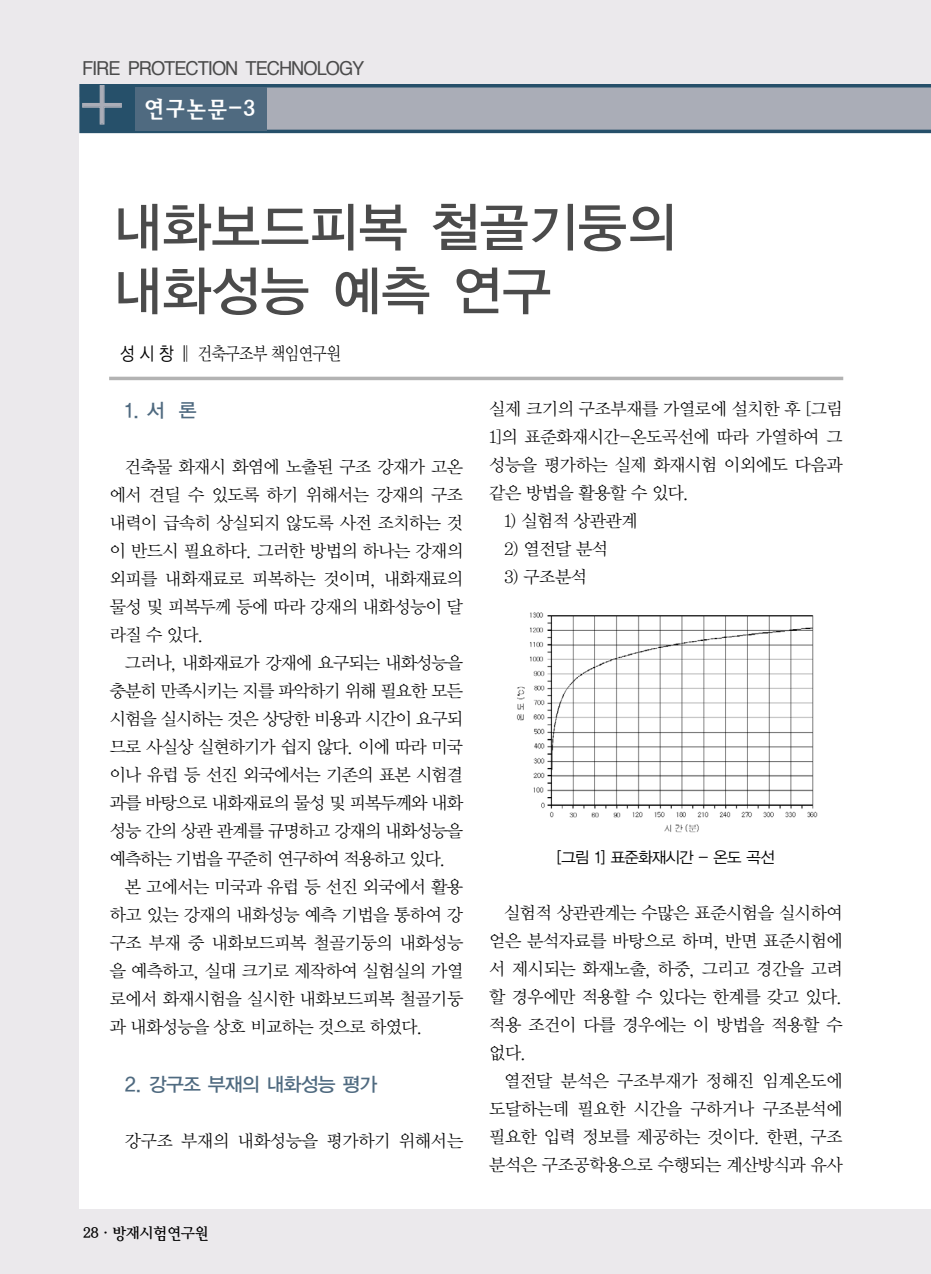
<style>
.page{position:relative;width:931px;height:1274px;background:#ebe9ec}
.page>*{position:absolute;margin:0;border:0;box-sizing:border-box;transform-origin:0 0}
.t1{font:53.2px/63.7px "YGO13";letter-spacing:-.075em;color:#4b4b4b}
.t2{font:38.5px "JC Ntg T";color:#aaadb7}
.t3{font:22.75px "Bird M";color:#fff}
.t4{font:19.25px "Helvetica";letter-spacing:-.055em;color:#4b4b4b;scale:.95 1}
.t5{font:19.25px "YGO13";letter-spacing:-.11em;color:#4f6a80}
.t6{font:18.38px "Y Mj O12";letter-spacing:-.115em;color:#000;scale:.85 1}
.t7{font:18.38px "YGO12";color:#000;scale:.85 1}
.t8{font:17.5px/28px "Y Mj O12";letter-spacing:-.105em;color:#000;text-align:justify}
.t9{font:17.5px "Y Mj O12";letter-spacing:-.125em;color:#000}
.t10{font:17.5px "Y Mj O12";letter-spacing:-.085em;color:#000}
.t11{font:15.75px "YGO12";letter-spacing:-.13em;color:#000}
.t12{font:15.75px "Y Mj O24";letter-spacing:-.13em;color:#000}
</style>
<div class="page">
<div style="left:79px;top:97px;width:852px;height:1111px;background:#fff"></div>
<svg style="left:79px;top:84px;width:852px;height:49px;background:#939da9"></svg>
<div style="left:84px;top:87px;width:183px;height:43px;background:#4f6a80"></div>
<div style="left:82px;top:87px;width:53px;height:43px;background:#26506a"></div>
<hr style="left:109px;top:377px;width:734px;height:3px;background:#b3b3b3">
<img style="left:516px;top:612px;width:302px;height:220px">
<p class="t4" style="left:82px;top:60px;width:299px">FIRE PROTECTION TECHNOLOGY</p>
<h2 class="t2" style="left:83px;top:87px;width:40px">╋</h2>
<h3 class="t3" style="left:143px;top:99px;width:115px">연구논문-3</h3>
<h1 class="t1" style="left:111px;top:198px;width:569px">내화보드피복 철골기둥의 내화성능 예측 연구</h1>
<p class="t7" style="left:120px;top:345px;width:66px">성시창</p>
<p class="t6" style="left:197px;top:345px;width:171px">건축구조부 책임연구원</p>
<p class="t5" style="left:124px;top:401px;width:75px">1. 서 론</p>
<p class="t8" style="left:109px;top:453px;width:356px;text-indent:15px">건축물 화재시 화염에 노출된 구조 강재가 고온 에서 견딜 수 있도록 하기 위해서는 강재의 구조 내력이 급속히 상실되지 않도록 사전 조치하는 것 이 반드시 필요하다. 그러한 방법의 하나는 강재의 외피를 내화재료로 피복하는 것이며, 내화재료의 물성 및 피복두께 등에 따라 강재의 내화성능이 달 라질 수 있다.</p>
<p class="t9" style="left:124px;top:654px;width:341px">그러나, 내화재료가 강재에 요구되는 내화성능을</p>
<p class="t9" style="left:109px;top:682px;width:356px">충분히 만족시키는 지를 파악하기 위해 필요한 모든</p>
<p class="t9" style="left:109px;top:710px;width:356px">시험을 실시하는 것은 상당한 비용과 시간이 요구되</p>
<p class="t9" style="left:109px;top:738px;width:356px">므로 사실상 실현하기가 쉽지 않다. 이에 따라 미국</p>
<p class="t9" style="left:109px;top:766px;width:356px">이나 유럽 등 선진 외국에서는 기존의 표본 시험결</p>
<p class="t9" style="left:109px;top:794px;width:356px">과를 바탕으로 내화재료의 물성 및 피복두께와 내화</p>
<p class="t9" style="left:109px;top:822px;width:356px">성능 간의 상관 관계를 규명하고 강재의 내화성능을</p>
<p class="t9" style="left:109px;top:850px;width:339px">예측하는 기법을 꾸준히 연구하여 적용하고 있다.</p>
<p class="t8" style="left:124px;top:873px;width:341px">본 고에서는 미국과 유럽 등 선진 외국에서 활용</p>
<p class="t8" style="left:109px;top:901px;width:356px">하고 있는 강재의 내화성능 예측 기법을 통하여 강</p>
<p class="t8" style="left:109px;top:929px;width:356px">구조 부재 중 내화보드피복 철골기둥의 내화성능</p>
<p class="t8" style="left:109px;top:957px;width:356px">을 예측하고, 실대 크기로 제작하여 실험실의 가열</p>
<p class="t8" style="left:109px;top:985px;width:356px">로에서 화재시험을 실시한 내화보드피복 철골기둥</p>
<p class="t8" style="left:109px;top:1013px;width:316px">과 내화성능을 상호 비교하는 것으로 하였다.</p>
<p class="t5" style="left:124px;top:1075px;width:256px">2. 강구조 부재의 내화성능 평가</p>
<p class="t10" style="left:124px;top:1133px;width:341px">강구조 부재의 내화성능을 평가하기 위해서는</p>
<p class="t12" style="left:82px;top:1226px;width:129px">28·방재시험연구원</p>
<p class="t8" style="left:489px;top:396px;width:356px">실제 크기의 구조부재를 가열로에 설치한 후 [그림 1]의 표준화재시간-온도곡선에 따라 가열하여 그 성능을 평가하는 실제 화재시험 이외에도 다음과 같은 방법을 활용할 수 있다.</p>
<p class="t8" style="left:504px;top:508px;width:136px">1) 실험적 상관관계</p>
<p class="t8" style="left:504px;top:536px;width:107px">2) 열전달 분석</p>
<p class="t8" style="left:504px;top:564px;width:86px">3) 구조분석</p>
<p class="t11" style="left:556px;top:851px;width:220px">[그림 1] 표준화재시간 - 온도 곡선</p>
<p class="t8" style="left:489px;top:900px;width:356px;text-indent:15px">실험적 상관관계는 수많은 표준시험을 실시하여 얻은 분석자료를 바탕으로 하며, 반면 표준시험에 서 제시되는 화재노출, 하중, 그리고 경간을 고려 할 경우에만 적용할 수 있다는 한계를 갖고 있다. 적용 조건이 다를 경우에는 이 방법을 적용할 수 없다.</p>
<p class="t8" style="left:489px;top:1068px;width:356px;text-indent:15px">열전달 분석은 구조부재가 정해진 임계온도에 도달하는데 필요한 시간을 구하거나 구조분석에 필요한 입력 정보를 제공하는 것이다. 한편, 구조 분석은 구조공학용으로 수행되는 계산방식과 유사</p>
</div>
